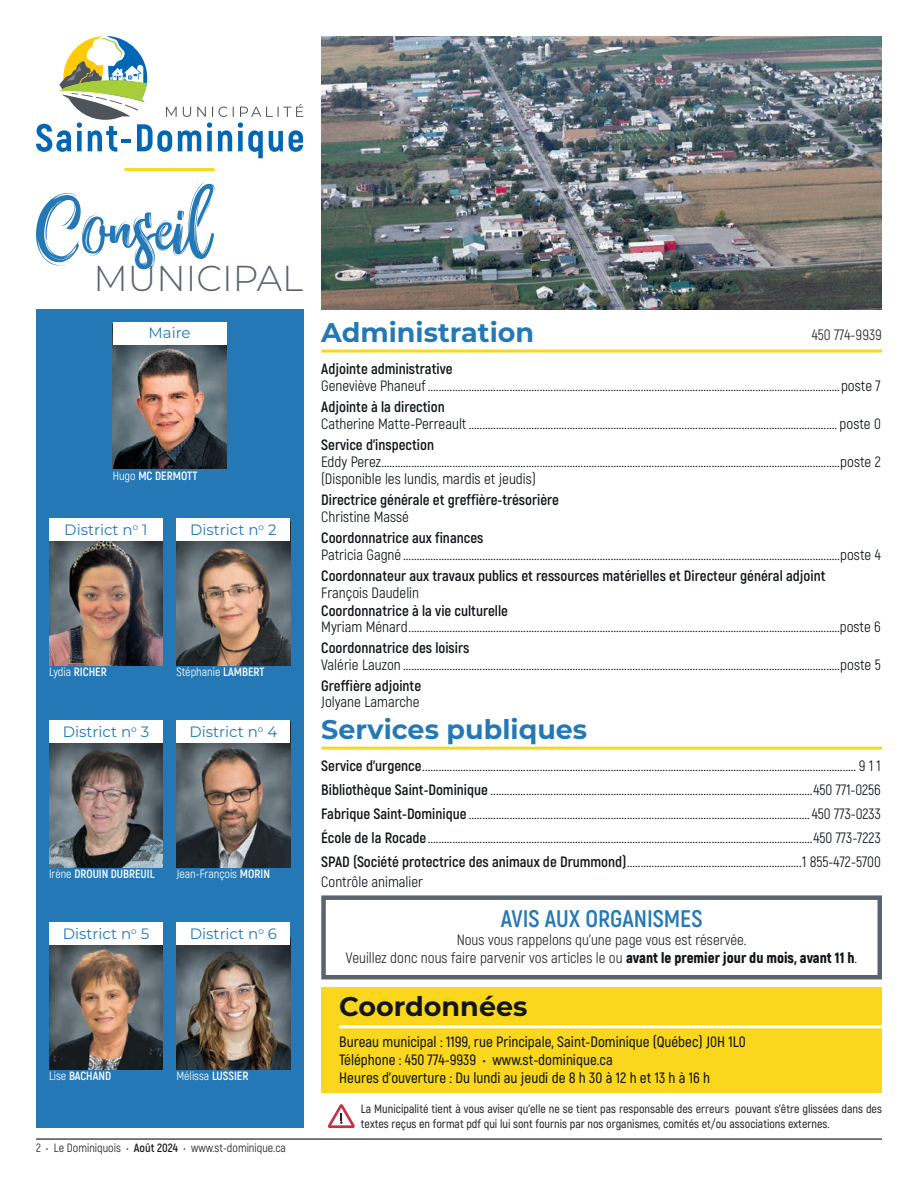
<style>
.page{position:relative;width:918px;height:1188px;background:#fff}
.page>*{position:absolute;margin:0;border:0;box-sizing:border-box;transform-origin:0 0}
.t1{font:300 36px "Montserrat";color:#59646e}
.t2{font:700 27px "Montserrat";color:#2478b5}
.t3{font:700 27px "Montserrat";color:#111619}
.t4{font:700 24px "Akrobat";color:#2478b5}
.t5{font:15px/24px "Akrobat";color:#111619}
.t6{font:700 15px "Akrobat";color:#111619}
.t7{font:600 15px/18px "Akrobat";color:#111619}
.t8{font:15px/18px "Akrobat";color:#27292d;text-align:center}
.t9{font:15px "Montserrat";color:#2478b5}
.t10{font:600 12px/14.4px "Akrobat";color:#27292d}
.t11{font:700 12px "Akrobat";color:#fff}
.t12{font:12px "Akrobat";color:#fff}
.t13{font:12px "Akrobat";color:#231f20}
.s1{font-weight:400}
.s2{font-weight:700}
.s3{font-weight:900;color:#111619}
</style>
<div class="page">
<hr style="left:36px;top:1139px;width:846px;height:1px;background:#111619">
<div style="left:36px;top:310px;width:267px;height:818px;background:#2478b5"></div>
<img style="left:113px;top:344px;width:114px;height:125px">
<img style="left:321px;top:36px;width:561px;height:274px">
<div style="left:113px;top:322px;width:114px;height:22px;background:#fff"></div>
<img style="left:49px;top:945px;width:114px;height:124px">
<div style="left:49px;top:923px;width:114px;height:22px;background:#fff"></div>
<img style="left:49px;top:743px;width:114px;height:124px">
<div style="left:49px;top:721px;width:114px;height:22px;background:#fff"></div>
<img style="left:49px;top:541px;width:114px;height:124px">
<div style="left:49px;top:519px;width:114px;height:22px;background:#fff"></div>
<img style="left:176px;top:945px;width:114px;height:124px">
<div style="left:176px;top:923px;width:114px;height:22px;background:#fff"></div>
<img style="left:176px;top:743px;width:114px;height:124px">
<div style="left:176px;top:721px;width:114px;height:22px;background:#fff"></div>
<img style="left:176px;top:541px;width:114px;height:124px">
<div style="left:176px;top:519px;width:114px;height:22px;background:#fff"></div>
<div style="left:321px;top:987px;width:561px;height:106px;background:#fad61c"></div>
<div style="left:321px;top:895px;width:561px;height:84px;border:4px solid #59646e"></div>
<svg style="left:328px;top:1104px;width:27px;height:24px"></svg>
<hr style="left:321px;top:350px;width:561px;height:3px;background:#fad61c">
<hr style="left:321px;top:747px;width:561px;height:3px;background:#fad61c">
<hr style="left:339px;top:1025px;width:579px;height:3px;background:#fff">
<svg style="left:36px;top:181px;width:178px;height:89px"></svg>
<svg style="left:36px;top:36px;width:267px;height:122px"></svg>
<hr style="left:125px;top:168px;width:90px;height:3px;background:#fad61c">
<h1 class="t1" style="left:93px;top:254px;width:211px">MUNICIPAL</h1>
<p class="t9" style="left:149px;top:323px;width:44px">Maire</p>
<p class="t11" style="left:113px;top:468px;width:86px"><span class="s1">Hugo</span> MC DERMOTT</p>
<p class="t9" style="left:64px;top:519px;width:85px">District n<sup>o</sup> 1</p>
<p class="t9" style="left:190px;top:519px;width:88px">District n<sup>o</sup> 2</p>
<p class="t11" style="left:49px;top:665px;width:59px"><span class="s1">Lydia</span> RICHER</p>
<p class="t9" style="left:63px;top:721px;width:88px">District n<sup>o</sup> 3</p>
<p class="t12" style="left:176px;top:665px;width:90px">Stéphanie <span class="s2">LAMBERT</span></p>
<p class="t9" style="left:189px;top:721px;width:89px">District n<sup>o</sup> 4</p>
<p class="t11" style="left:49px;top:867px;width:107px"><span class="s1">Irène</span> DROUIN DUBREUIL</p>
<p class="t9" style="left:63px;top:923px;width:88px">District n<sup>o</sup> 5</p>
<p class="t12" style="left:176px;top:867px;width:95px">Jean-François <span class="s2">MORIN</span></p>
<p class="t9" style="left:190px;top:923px;width:89px">District n<sup>o</sup> 6</p>
<p class="t11" style="left:49px;top:1069px;width:64px"><span class="s1">Lise</span> BACHAND</p>
<p class="t12" style="left:176px;top:1069px;width:74px">Mélissa <span class="s2">LUSSIER</span></p>
<p class="t13" style="left:36px;top:1141px;width:252px">2 • Le Dominiquois • <span class="s2">Août 2024</span> • www.st-dominique.ca</p>
<h2 class="t2" style="left:321px;top:313px;width:214px">Administration</h2>
<p class="t8" style="left:812px;top:326px;width:72px">450 774-9939</p>
<p class="t6" style="left:321px;top:360px;width:133px">Adjointe administrative</p>
<p class="t5" style="left:321px;top:374px;width:561px">Geneviève Phaneuf.......................................................................................................................................................poste 7</p>
<p class="t6" style="left:321px;top:398px;width:125px">Adjointe à la direction</p>
<p class="t5" style="left:321px;top:412px;width:561px">Catherine Matte-Perreault ....................................................................................................................................... poste 0</p>
<p class="t6" style="left:321px;top:436px;width:114px">Service d’inspection</p>
<p class="t5" style="left:321px;top:453px;width:561px;line-height:16.8px">Eddy Perez........................................................................................................................................................................poste 2 (Disponible les lundis, mardis et jeudis)</p>
<p class="t6" style="left:321px;top:490px;width:239px">Directrice générale et greffière-trésorière</p>
<p class="t5" style="left:321px;top:505px;width:89px">Christine Massé</p>
<p class="t6" style="left:321px;top:528px;width:164px">Coordonnatrice aux finances</p>
<p class="t5" style="left:321px;top:543px;width:561px">Patricia Gagné ................................................................................................................................................................poste 4</p>
<p class="t6" style="left:321px;top:566px;width:506px">Coordonnateur aux travaux publics et ressources matérielles et Directeur général adjoint</p>
<p class="t5" style="left:321px;top:581px;width:99px">François Daudelin</p>
<p class="t6" style="left:321px;top:601px;width:188px">Coordonnatrice à la vie culturelle</p>
<p class="t5" style="left:321px;top:615px;width:561px">Myriam Ménard..............................................................................................................................................................poste 6</p>
<p class="t6" style="left:321px;top:639px;width:150px">Coordonnatrice des loisirs</p>
<p class="t5" style="left:321px;top:653px;width:561px">Valérie Lauzon ................................................................................................................................................................poste 5</p>
<p class="t6" style="left:321px;top:676px;width:101px">Greffière adjointe</p>
<p class="t5" style="left:321px;top:690px;width:100px">Jolyane Lamarche</p>
<h2 class="t2" style="left:321px;top:710px;width:267px">Services publiques</h2>
<p class="t5" style="left:321px;top:754px;width:561px;text-align:justify"><span class="s2">Service d’urgence</span>............................................................................................................................................................... 9 1 1<br><span class="s2">Bibliothèque Saint-Dominique</span> ......................................................................................................................450 771-0256<br><span class="s2">Fabrique Saint-Dominique</span> ............................................................................................................................. 450 773-0233<br><span class="s2">École de la Rocade</span>.............................................................................................................................................450 773-7223<br><span class="s2">SPAD (Société protectrice des animaux de Drummond)</span>................................................................1 855-472-5700</p>
<p class="t5" style="left:321px;top:870px;width:103px">Contrôle animalier</p>
<h3 class="t4" style="left:501px;top:903px;width:203px">AVIS AUX ORGANISMES</h3>
<p class="t8" style="left:346px;top:931px;width:513px">Nous vous rappelons qu’une page vous est réservée.<br>Veuillez donc nous faire parvenir vos articles le ou <span class="s3">avant le premier jour du mois, avant 11 h</span>.</p>
<h2 class="t3" style="left:339px;top:987px;width:190px">Coordonnées</h2>
<p class="t7" style="left:339px;top:1033px;width:408px">Bureau municipal : 1199, rue Principale, Saint-Dominique (Québec) J0H 1L0<br>Téléphone : 450 774-9939 • www.st-dominique.ca<br>Heures d’ouverture : Du lundi au jeudi de 8 h 30 à 12 h et 13 h à 16 h</p>
<p class="t10" style="left:361px;top:1102px;width:523px">La Municipalité tient à vous aviser qu’elle ne se tient pas responsable des erreurs pouvant s’être glissées dans des textes reçus en format pdf qui lui sont fournis par nos organismes, comités et/ou associations externes.</p>
</div>
